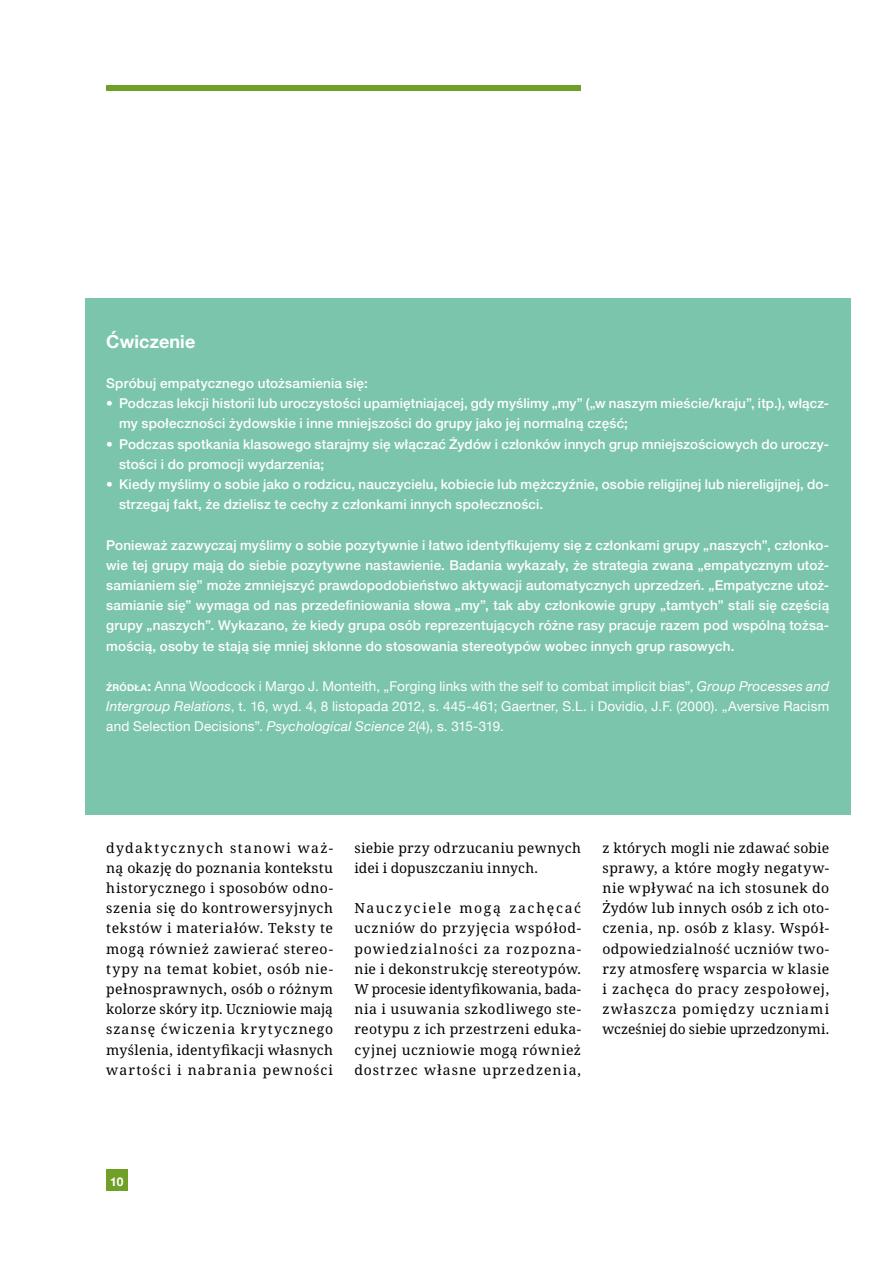
<style>
.page{position:relative;width:893px;height:1263px;background:#fff}
.page>*{position:absolute;margin:0;border:0;box-sizing:border-box;transform-origin:0 0}
.t1{font:700 18px "Helvetica Neue";letter-spacing:.005em;color:#fff}
.t2{font:13.8px/20.2px "Noto Serif";letter-spacing:.035em;color:#000;text-align:justify}
.t3{font:500 13.5px/20.2px "Helvetica Neue";letter-spacing:.01em;color:#fff}
.t4{font:13.5px/20.2px "Helvetica Neue";letter-spacing:.01em;color:#fff;text-align:justify}
.t5{font:700 12px "Helvetica Neue";color:#fff}
.s1{font-weight:700;font-size:9.45px}
.s2{font-weight:700}
.s3{font-style:italic}
</style>
<div class="page">
<div style="left:106px;top:1169px;width:22px;height:22px;background:#71a029"></div>
<div style="left:106px;top:85px;width:475px;height:5px;background:#71a029"></div>
<div style="left:85px;top:298px;width:765px;height:516px;background:#7cc5ad"></div>
<h1 class="t1" style="left:106px;top:327px;width:91px">Ćwiczenie</h1>
<p class="t3" style="left:106px;top:372px;width:263px">Spróbuj empatycznego utożsamienia się:</p>
<p class="t3" style="left:119px;top:392px;width:712px;text-indent:-13px">• Podczas lekcji historii lub uroczystości upamiętniającej, gdy myślimy „my” („w naszym mieście/kraju”, itp.), włącz&shy;my społeczności żydowskie i inne mniejszości do grupy jako jej normalną część;</p>
<p class="t3" style="left:119px;top:433px;width:712px;text-indent:-13px">• Podczas spotkania klasowego starajmy się włączać Żydów i członków innych grup mniejszościowych do uroczy&shy;stości i do promocji wydarzenia;</p>
<p class="t3" style="left:119px;top:473px;width:712px;text-indent:-13px">• Kiedy myślimy o sobie jako o rodzicu, nauczycielu, kobiecie lub mężczyźnie, osobie religijnej lub niereligijnej, do&shy;strzegaj fakt, że dzielisz te cechy z członkami innych społeczności.</p>
<p class="t3" style="left:106px;top:534px;width:724px;text-align:justify">Ponieważ zazwyczaj myślimy o sobie pozytywnie i łatwo identyfikujemy się z członkami grupy „naszych”, członko&shy;wie tej grupy mają do siebie pozytywne nastawienie. Badania wykazały, że strategia zwana „empatycznym utoż&shy;samianiem się” może zmniejszyć prawdopodobieństwo aktywacji automatycznych uprzedzeń. „Empatyczne utoż&shy;samianie się” wymaga od nas przedefiniowania słowa „my”, tak aby członkowie grupy „tamtych” stali się częścią grupy „naszych”. Wykazano, że kiedy grupa osób reprezentujących różne rasy pracuje razem pod wspólną tożsa&shy;mością, osoby te stają się mniej skłonne do stosowania stereotypów wobec innych grup rasowych.</p>
<p class="t4" style="left:106px;top:677px;width:724px"><span class="s1">źródła</span><span class="s2">:</span> Anna Woodcock i Margo J. Monteith, „Forging links with the self to combat implicit bias”, <span class="s3">Group Processes and Intergroup Relations</span>, t. 16, wyd. 4, 8 listopada 2012, s. 445-461; Gaertner, S.L. i Dovidio, J.F. (2000). „Aversive Racism and Selection Decisions”. <span class="s3">Psychological Science</span> 2(4), s. 315-319.</p>
<p class="t2" style="left:106px;top:838px;width:228px">dydaktycznych stanowi waż&shy;ną okazję do poznania kontekstu historycznego i sposobów odno&shy;szenia się do kontrowersyjnych tekstów i materiałów. Teksty te mogą również zawierać stereo&shy;typy na temat kobiet, osób nie&shy;pełnosprawnych, osób o różnym kolorze skóry itp. Uczniowie mają szansę ćwiczenia krytycznego myślenia, identyfikacji własnych wartości i nabrania pewności</p>
<p class="t2" style="left:354px;top:838px;width:228px">siebie przy odrzucaniu pewnych idei i dopuszczaniu innych.</p>
<p class="t2" style="left:354px;top:898px;width:228px">Nauczyciele mogą zachęcać uczniów do przyjęcia współod&shy;powiedzialności za rozpozna&shy;nie i dekonstrukcję stereotypów.<br>W procesie identyfikowania, bada&shy;nia i usuwania szkodliwego ste&shy;reotypu z ich przestrzeni eduka&shy;cyjnej uczniowie mogą również dostrzec własne uprzedzenia,</p>
<p class="t2" style="left:602px;top:838px;width:228px">z których mogli nie zdawać sobie sprawy, a które mogły negatyw&shy;nie wpływać na ich stosunek do Żydów lub innych osób z ich oto&shy;czenia, np. osób z klasy. Współ&shy;odpowiedzialność uczniów two&shy;rzy atmosferę wsparcia w klasie i zachęca do pracy zespołowej, zwłaszcza pomiędzy uczniami wcześniej do siebie uprzedzonymi.</p>
<p class="t5" style="left:110px;top:1172px;width:15px">10</p>
</div>
